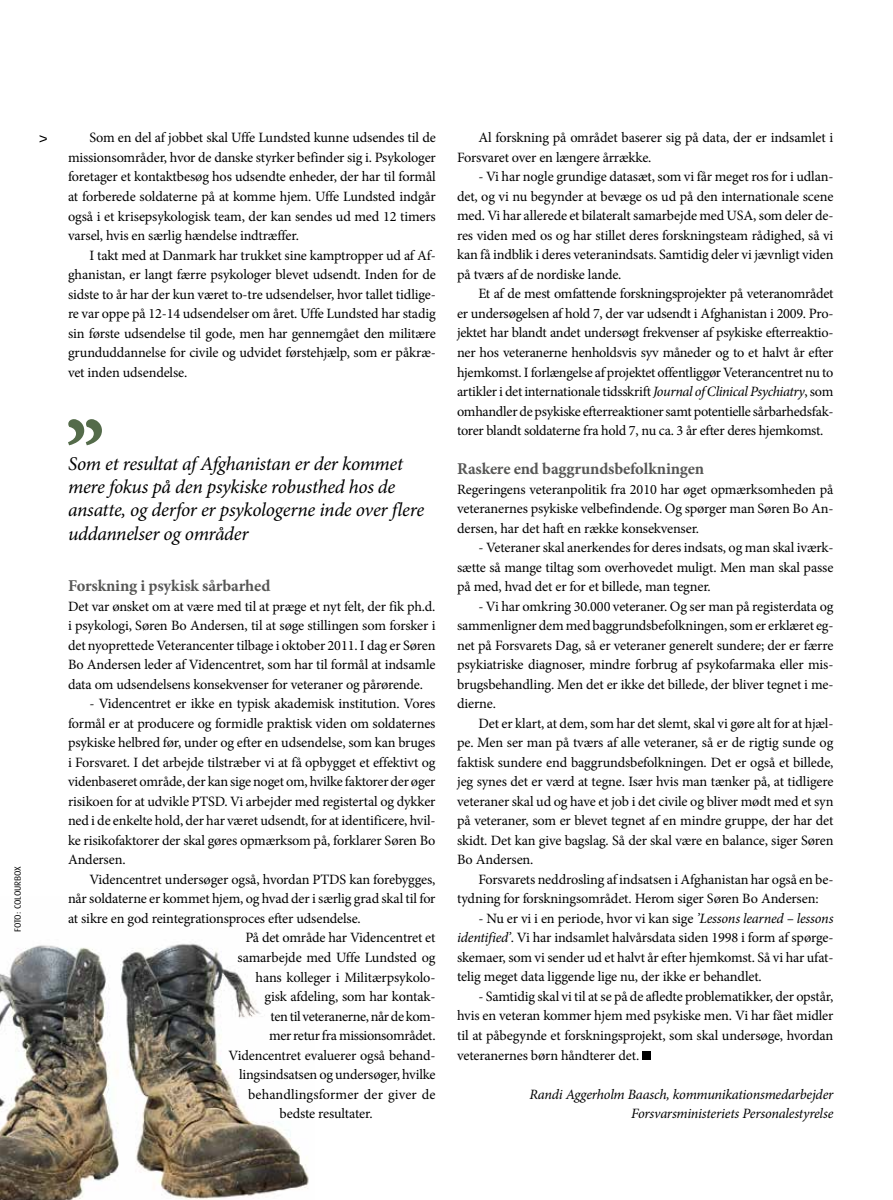
<style>
.page{position:relative;width:893px;height:1200px;background:#fff}
.page>*{position:absolute;margin:0;border:0;box-sizing:border-box;transform-origin:0 0}
.t1{font:italic 19.5px/23.4px "Minion Pro";letter-spacing:-.015em;color:#000}
.t2{font:700 16.5px "Minion Pro";letter-spacing:-.01em;color:#575756}
.t3{font:14.25px/19.5px "Minion Pro";letter-spacing:-.01em;color:#000;text-align:justify}
.t4{font:italic 14.25px/19.5px "Minion Pro";letter-spacing:-.015em;color:#000;text-align:right}
.t5{font:14.25px "Minion Pro";letter-spacing:-.03em;color:#000}
.t6{font:14.25px "Minion Pro";letter-spacing:.01em;color:#000}
.t7{font:9px "Dax";color:#000}
.s1{font-style:italic}
</style>
<div class="page">
<img style="left:0;top:943px;width:309px;height:256px">
<div style="left:642px;top:1050px;width:9px;height:9px;background:#000"></div>
<svg style="left:68px;top:419px;width:34px;height:26px"></svg>
<svg style="left:40px;top:135px;width:7px;height:7px"></svg>
<p class="t7" style="left:13px;top:932px;width:68px;rotate:-90deg">foto: COLOURBOX</p>
<p class="t3" style="left:68px;top:128px;width:369px;text-indent:21px">Som en del af jobbet skal Uffe Lundsted kunne udsendes til de missionsområder, hvor de danske styrker befinder sig i. Psykologer foretager et kontaktbesøg hos udsendte enheder, der har til formål at forberede soldaterne på at komme hjem. Uffe Lundsted indgår også i et krisepsykologisk team, der kan sendes ud med 12 timers varsel, hvis en særlig hændelse indtræffer.</p>
<p class="t3" style="left:68px;top:245px;width:369px;text-indent:21px">I takt med at Danmark har trukket sine kamptropper ud af Af&shy;ghanistan, er langt færre psykologer blevet udsendt. Inden for de sidste to år har der kun været to-tre udsendelser, hvor tallet tidlige&shy;re var oppe på 12-14 udsendelser om året. Uffe Lundsted har stadig sin første udsendelse til gode, men har gennemgået den militære grunduddannelse for civile og udvidet førstehjælp, som er påkræ&shy;vet inden udsendelse.</p>
<h1 class="t1" style="left:68px;top:451px;width:358px">Som et resultat af Afghanistan er der kommet mere fokus på den psykiske robusthed hos de ansatte, og derfor er psykologerne inde over flere uddannelser og områder</h1>
<p class="t2" style="left:68px;top:574px;width:204px">Forskning i psykisk sårbarhed</p>
<p class="t3" style="left:68px;top:596px;width:369px">Det var ønsket om at være med til at præge et nyt felt, der fik ph.d. i psykologi, Søren Bo Andersen, til at søge stillingen som forsker i det nyoprettede Veterancenter tilbage i oktober 2011. I dag er Søren Bo Andersen leder af Videncentret, som har til formål at indsamle data om udsendelsens konsekvenser for veteraner og pårørende.</p>
<p class="t3" style="left:68px;top:694px;width:369px;text-indent:21px">- Videncentret er ikke en typisk akademisk institution. Vores formål er at producere og formidle praktisk viden om soldaternes psykiske helbred før, under og efter en udsendelse, som kan bruges i Forsvaret. I det arbejde tilstræber vi at få opbygget et effektivt og videnbaseret område, der kan sige noget om, hvilke faktorer der øger risikoen for at udvikle PTSD. Vi arbejder med registertal og dykker ned i de enkelte hold, der har været udsendt, for at identificere, hvil&shy;ke risikofaktorer der skal gøres opmærksom på, forklarer Søren Bo Andersen.</p>
<p class="t3" style="left:89px;top:869px;width:348px">Videncentret undersøger også, hvordan PTDS kan forebygges,</p>
<p class="t3" style="left:68px;top:889px;width:369px">når soldaterne er kommet hjem, og hvad der i særlig grad skal til for</p>
<p class="t3" style="left:68px;top:908px;width:294px">at sikre en god reintegrationsproces efter udsendelse.</p>
<p class="t3" style="left:245px;top:928px;width:192px">På det område har Videncentret et</p>
<p class="t3" style="left:238px;top:947px;width:199px">samarbejde med Uffe Lundsted og</p>
<p class="t3" style="left:256px;top:967px;width:181px">hans kolleger i Militærpsykolo-</p>
<p class="t3" style="left:265px;top:986px;width:172px">gisk afdeling, som har kontak-</p>
<p class="t5" style="left:271px;top:1006px;width:167px">ten til veteranerne, når de kom-</p>
<p class="t3" style="left:269px;top:1025px;width:168px">mer retur fra missionsområdet.</p>
<p class="t3" style="left:229px;top:1044px;width:209px">Videncentret evaluerer også behand-</p>
<p class="t3" style="left:239px;top:1064px;width:198px">lingsindsatsen og undersøger, hvilke</p>
<p class="t6" style="left:248px;top:1084px;width:189px">behandlingsformer der giver de</p>
<p class="t3" style="left:280px;top:1103px;width:95px">bedste resultater.</p>
<p class="t3" style="left:457px;top:128px;width:378px;text-indent:21px">Al forskning på området baserer sig på data, der er indsamlet i<br>Forsvaret over en længere årrække.</p>
<p class="t3" style="left:457px;top:167px;width:378px;text-indent:21px">- Vi har nogle grundige datasæt, som vi får meget ros for i udlan&shy;det, og vi nu begynder at bevæge os ud på den internationale scene med. Vi har allerede et bilateralt samarbejde med USA, som deler de&shy;res viden med os og har stillet deres forskningsteam rådighed, så vi kan få indblik i deres veteranindsats. Samtidig deler vi jævnligt viden på tværs af de nordiske lande.</p>
<p class="t3" style="left:457px;top:284px;width:378px;text-indent:21px">Et af de mest omfattende forskningsprojekter på veteranområdet er undersøgelsen af hold 7, der var udsendt i Afghanistan i 2009. Pro&shy;jektet har blandt andet undersøgt frekvenser af psykiske efterreaktio&shy;ner hos veteranerne henholdsvis syv måneder og to et halvt år efter hjemkomst. I forlængelse af projektet offentliggør Veterancentret nu to artikler i det internationale tidsskrift <span class="s1">Journal of Clinical Psychiatry</span>, som omhandler de psykiske efterreaktioner samt potentielle sårbarhedsfak&shy;torer blandt soldaterne fra hold 7, nu ca. 3 år efter deres hjemkomst.</p>
<p class="t2" style="left:457px;top:457px;width:248px">Raskere end baggrundsbefolkningen</p>
<p class="t3" style="left:457px;top:479px;width:378px">Regeringens veteranpolitik fra 2010 har øget opmærksomheden på veteranernes psykiske velbefindende. Og spørger man Søren Bo An&shy;dersen, har det haft en række konsekvenser.</p>
<p class="t3" style="left:457px;top:538px;width:378px;text-indent:21px">- Veteraner skal anerkendes for deres indsats, og man skal iværk&shy;sætte så mange tiltag som overhovedet muligt. Men man skal passe på med, hvad det er for et billede, man tegner.</p>
<p class="t3" style="left:457px;top:596px;width:378px;text-indent:21px">- Vi har omkring 30.000 veteraner. Og ser man på registerdata og sammenligner dem med baggrundsbefolkningen, som er erklæret eg&shy;net på Forsvarets Dag, så er veteraner generelt sundere; der er færre psykiatriske diagnoser, mindre forbrug af psykofarmaka eller mis&shy;brugsbehandling. Men det er ikke det billede, der bliver tegnet i me&shy;dierne.</p>
<p class="t3" style="left:457px;top:713px;width:378px;text-indent:21px">Det er klart, at dem, som har det slemt, skal vi gøre alt for at hjæl&shy;pe. Men ser man på tværs af alle veteraner, så er de rigtig sunde og faktisk sundere end baggrundsbefolkningen. Det er også et billede, jeg synes det er værd at tegne. Især hvis man tænker på, at tidligere veteraner skal ud og have et job i det civile og bliver mødt med et syn på veteraner, som er blevet tegnet af en mindre gruppe, der har det skidt. Det kan give bagslag. Så der skal være en balance, siger Søren Bo Andersen.</p>
<p class="t3" style="left:457px;top:869px;width:378px;text-indent:21px">Forsvarets neddrosling af indsatsen i Afghanistan har også en be&shy;tydning for forskningsområdet. Herom siger Søren Bo Andersen:</p>
<p class="t3" style="left:457px;top:908px;width:378px;text-indent:21px">- Nu er vi i en periode, hvor vi kan sige <span class="s1">’Lessons learned – lessons identified’</span>. Vi har indsamlet halvårsdata siden 1998 i form af spørge&shy;skemaer, som vi sender ud et halvt år efter hjemkomst. Så vi har ufat&shy;telig meget data liggende lige nu, der ikke er behandlet.</p>
<p class="t3" style="left:457px;top:986px;width:378px;text-indent:21px">- Samtidig skal vi til at se på de afledte problematikker, der opstår, hvis en veteran kommer hjem med psykiske men. Vi har fået midler til at påbegynde et forskningsprojekt, som skal undersøge, hvordan veteranernes børn håndterer det.</p>
<p class="t4" style="left:530px;top:1084px;width:305px">Randi Aggerholm Baasch, kommunikationsmedarbejder<br>Forsvarsministeriets Personalestyrelse</p>
</div>
